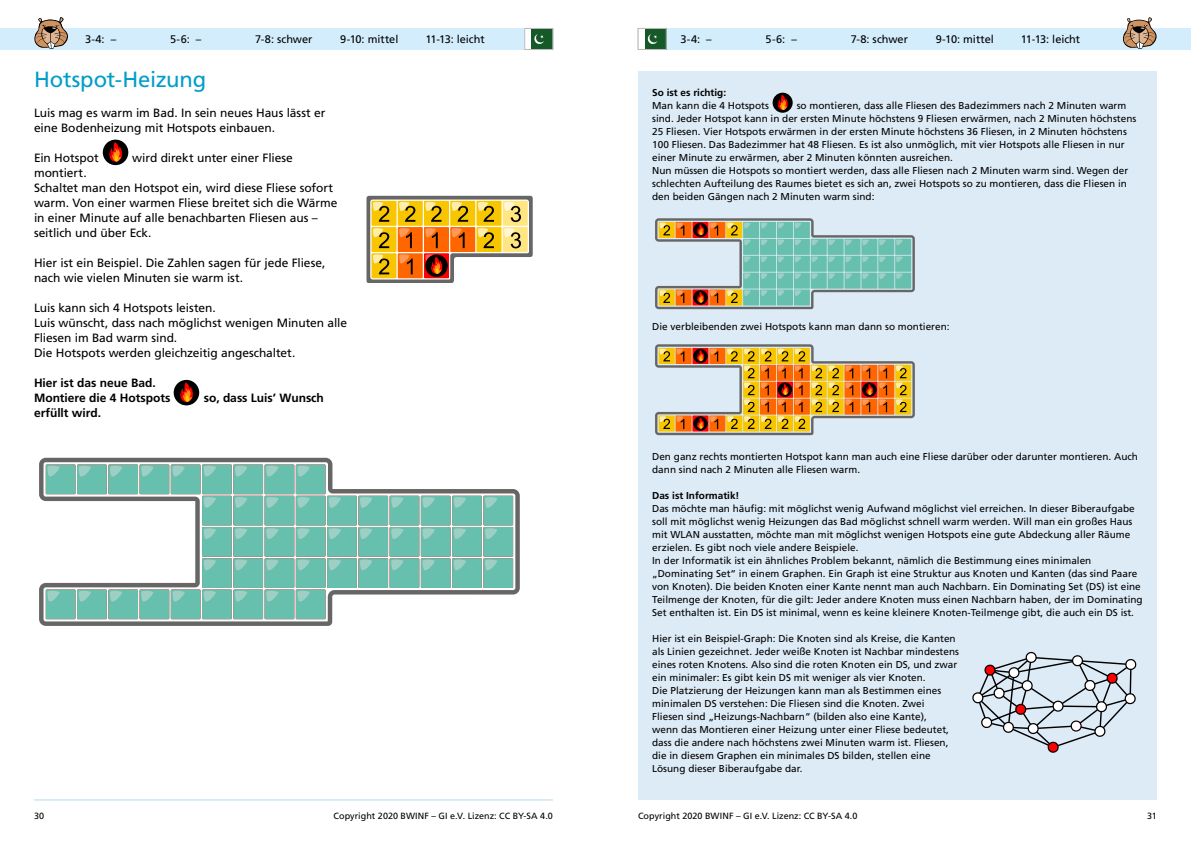
<style>
.page{position:relative;width:1191px;height:842px;background:#fff}
.page>*{position:absolute;margin:0;border:0;box-sizing:border-box;transform-origin:0 0}
.t1{font:22px "Frutiger LT Std";letter-spacing:-.005em;color:#009dc9}
.t2{font:12px/15px "Frutiger LT Std";letter-spacing:-.005em;color:#000}
.t3{font:700 12px/15px "Frutiger LT Std";color:#000}
.t4{font:11px "Frutiger LT Std";letter-spacing:-.005em;color:#000}
.t5{font:10px/13px "Frutiger LT Std";color:#000}
.t6{font:700 10px "Frutiger LT Std";color:#000}
.t7{font:9px "Frutiger LT Std";letter-spacing:.005em;color:#000}
</style>
<div class="page">
<div style="left:638px;top:71px;width:519px;height:728px;background:#ddebf6"></div>
<svg style="left:655px;top:218px;width:260px;height:91px"></svg>
<svg style="left:655px;top:344px;width:260px;height:91px"></svg>
<svg style="left:772px;top:93px;width:20px;height:20px"></svg>
<svg style="left:777px;top:95px;width:13px;height:16px"></svg>
<svg style="left:972px;top:652px;width:165px;height:101px"></svg>
<div style="left:103px;top:140px;width:25px;height:25px;background:#000;border-radius:50%"></div>
<svg style="left:109px;top:142px;width:16px;height:20px"></svg>
<div style="left:174px;top:380px;width:25px;height:25px;background:#000;border-radius:50%"></div>
<svg style="left:179px;top:382px;width:17px;height:21px"></svg>
<svg style="left:366px;top:196px;width:167px;height:86px"></svg>
<hr style="left:34px;top:799px;width:519px;height:1px;background:#b8d7eb">
<svg style="left:39px;top:458px;width:481px;height:168px"></svg>
<div style="left:663px;top:28px;width:528px;height:22px;background:#d4edfc"></div>
<svg style="left:1123px;top:17px;width:34px;height:32px"></svg>
<div style="left:638px;top:28px;width:28px;height:22px;background:#165929"></div>
<div style="left:638px;top:28px;width:6px;height:22px;background:#fff"></div>
<svg style="left:647px;top:34px;width:10px;height:10px"></svg>
<div style="left:638px;top:28px;width:28px;height:22px;border:1px solid #bababa"></div>
<div style="left:0;top:28px;width:527px;height:22px;background:#d4edfc"></div>
<div style="left:524px;top:28px;width:29px;height:22px;background:#165929"></div>
<div style="left:524px;top:28px;width:7px;height:22px;background:#fff"></div>
<svg style="left:534px;top:34px;width:10px;height:10px"></svg>
<div style="left:524px;top:28px;width:29px;height:22px;border:1px solid #bababa"></div>
<svg style="left:34px;top:17px;width:34px;height:32px"></svg>
<p class="t4" style="left:85px;top:33px;width:33px">3-4: –</p>
<p class="t4" style="left:170px;top:33px;width:33px">5-6: –</p>
<p class="t4" style="left:255px;top:33px;width:59px">7-8: schwer</p>
<p class="t4" style="left:340px;top:33px;width:60px">9-10: mittel</p>
<p class="t4" style="left:425px;top:33px;width:61px">11-13: leicht</p>
<p class="t4" style="left:680px;top:33px;width:33px">3-4: –</p>
<p class="t4" style="left:765px;top:33px;width:33px">5-6: –</p>
<p class="t4" style="left:850px;top:33px;width:59px">7-8: schwer</p>
<p class="t4" style="left:935px;top:33px;width:60px">9-10: mittel</p>
<p class="t4" style="left:1020px;top:33px;width:61px">11-13: leicht</p>
<h1 class="t1" style="left:34px;top:67px;width:174px">Hotspot-Heizung</h1>
<p class="t2" style="left:34px;top:105px;width:293px">Luis mag es warm im Bad. In sein neues Haus lässt er eine Bodenheizung mit Hotspots einbauen.</p>
<p class="t2" style="left:34px;top:150px;width:66px">Ein Hotspot</p>
<p class="t2" style="left:132px;top:150px;width:162px">wird direkt unter einer Fliese</p>
<p class="t2" style="left:34px;top:165px;width:305px">montiert.<br>Schaltet man den Hotspot ein, wird diese Fliese sofort warm. Von einer warmen Fliese breitet sich die Wärme in einer Minute auf alle benachbarten Fliesen aus – seitlich und über Eck.</p>
<p class="t2" style="left:34px;top:255px;width:293px">Hier ist ein Beispiel. Die Zahlen sagen für jede Fliese, nach wie vielen Minuten sie warm ist.</p>
<p class="t2" style="left:34px;top:300px;width:315px">Luis kann sich 4 Hotspots leisten.<br>Luis wünscht, dass nach möglichst wenigen Minuten alle Fliesen im Bad warm sind.<br>Die Hotspots werden gleichzeitig angeschaltet.</p>
<p class="t3" style="left:34px;top:375px;width:138px">Hier ist das neue Bad.<br>Montiere die 4 Hotspots</p>
<p class="t3" style="left:204px;top:390px;width:122px">so, dass Luis’ Wunsch</p>
<p class="t3" style="left:34px;top:405px;width:69px">erfüllt wird.</p>
<p class="t6" style="left:652px;top:87px;width:75px">So ist es richtig:</p>
<p class="t5" style="left:652px;top:99px;width:118px">Man kann die 4 Hotspots</p>
<p class="t5" style="left:652px;top:99px;width:485px;text-indent:144px">so montieren, dass alle Fliesen des Badezimmers nach 2 Minuten warm sind. Jeder Hotspot kann in der ersten Minute höchstens 9 Fliesen erwärmen, nach 2 Minuten höchstens 25 Fliesen. Vier Hotspots erwärmen in der ersten Minute höchstens 36 Fliesen, in 2 Minuten höchstens 100 Fliesen. Das Badezimmer hat 48 Fliesen. Es ist also unmöglich, mit vier Hotspots alle Fliesen in nur einer Minute zu erwärmen, aber 2 Minuten könnten ausreichen.<br>Nun müssen die Hotspots so montiert werden, dass alle Fliesen nach 2 Minuten warm sind. Wegen der schlechten Aufteilung des Raumes bietet es sich an, zwei Hotspots so zu montieren, dass die Fliesen in den beiden Gängen nach 2 Minuten warm sind:</p>
<p class="t5" style="left:652px;top:320px;width:299px">Die verbleibenden zwei Hotspots kann man dann so montieren:</p>
<p class="t5" style="left:652px;top:450px;width:487px">Den ganz rechts montierten Hotspot kann man auch eine Fliese darüber oder darunter montieren. Auch dann sind nach 2 Minuten alle Fliesen warm.</p>
<p class="t6" style="left:652px;top:490px;width:89px">Das ist Informatik!</p>
<p class="t5" style="left:652px;top:502px;width:492px">Das möchte man häufig: mit möglichst wenig Aufwand möglichst viel erreichen. In dieser Biberaufgabe soll mit möglichst wenig Heizungen das Bad möglichst schnell warm werden. Will man ein großes Haus mit WLAN ausstatten, möchte man mit möglichst wenigen Hotspots eine gute Abdeckung aller Räume erzielen. Es gibt noch viele andere Beispiele.<br>In der Informatik ist ein ähnliches Problem bekannt, nämlich die Bestimmung eines minimalen „Dominating Set“ in einem Graphen. Ein Graph ist eine Struktur aus Knoten und Kanten (das sind Paare von Knoten). Die beiden Knoten einer Kante nennt man auch Nachbarn. Ein Dominating Set (DS) ist eine Teilmenge der Knoten, für die gilt: Jeder andere Knoten muss einen Nachbarn haben, der im Dominating Set enthalten ist. Ein DS ist minimal, wenn es keine kleinere Knoten-Teilmenge gibt, die auch ein DS ist.</p>
<p class="t5" style="left:652px;top:632px;width:308px">Hier ist ein Beispiel-Graph: Die Knoten sind als Kreise, die Kanten als Linien gezeichnet. Jeder weiße Knoten ist Nachbar mindestens eines roten Knotens. Also sind die roten Knoten ein DS, und zwar ein minimaler: Es gibt kein DS mit weniger als vier Knoten.<br>Die Platzierung der Heizungen kann man als Bestimmen eines minimalen DS verstehen: Die Fliesen sind die Knoten. Zwei<br>Fliesen sind „Heizungs-Nachbarn“ (bilden also eine Kante),<br>wenn das Montieren einer Heizung unter einer Fliese bedeutet, dass die andere nach höchstens zwei Minuten warm ist. Fliesen, die in diesem Graphen ein minimales DS bilden, stellen eine Lösung dieser Biberaufgabe dar.</p>
<p class="t7" style="left:34px;top:810px;width:12px">30</p>
<p class="t7" style="left:333px;top:810px;width:221px">Copyright 2020 BWINF – GI e.V. Lizenz: CC BY-SA 4.0</p>
<p class="t7" style="left:638px;top:810px;width:221px">Copyright 2020 BWINF – GI e.V. Lizenz: CC BY-SA 4.0</p>
<p class="t7" style="left:1147px;top:810px;width:11px">31</p>
</div>
